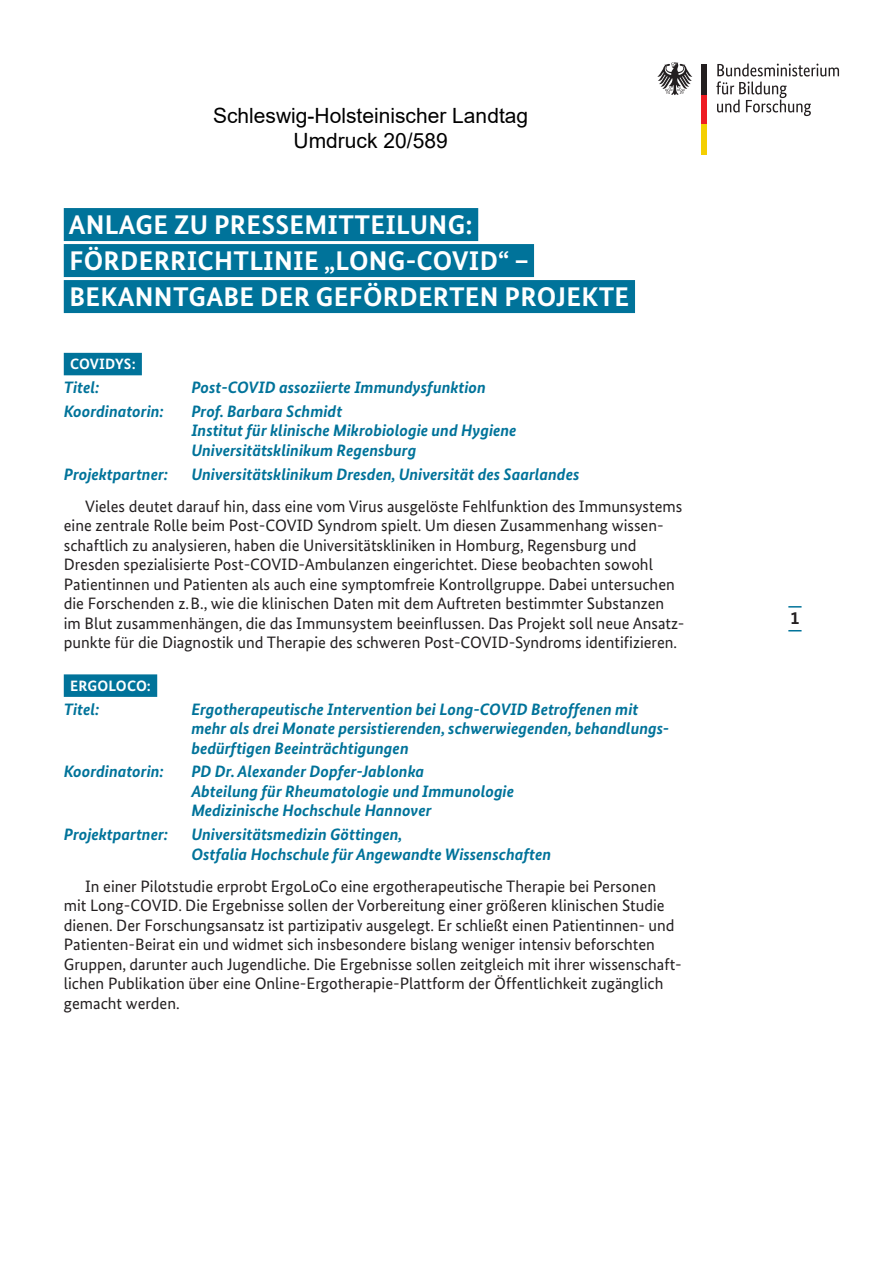
<style>
.page{position:relative;width:893px;height:1263px;background:#fff}
.page>*{position:absolute;margin:0;border:0;box-sizing:border-box;transform-origin:0 0}
.t1{font:700 27px/36px "Bundes Sans";letter-spacing:.01em;color:#fff}
.t2{font:21px/25.2px "Arial";color:#000;text-align:center}
.t3{font:700 18px "Bundes Sans";color:#231f20}
.t4{font:16.5px/19.5px "Bundes Sans";color:#231f20}
.t5{font:italic 700 16.5px/19.5px "Bundes Sans";color:#00739a}
.t6{font:700 15px "Bundes Sans";letter-spacing:.005em;color:#fff}
</style>
<div class="page">
<div style="left:701px;top:124px;width:6px;height:30px;background:#f4cf02"></div>
<div style="left:701px;top:94px;width:6px;height:30px;background:#ee1d23"></div>
<div style="left:701px;top:64px;width:6px;height:30px;background:#231f20"></div>
<svg style="left:657px;top:62px;width:35px;height:33px"></svg>
<svg style="left:716px;top:64px;width:123px;height:52px"></svg>
<div style="left:64px;top:208px;width:414px;height:33px;background:#00739a"></div>
<div style="left:64px;top:244px;width:470px;height:33px;background:#00739a"></div>
<div style="left:64px;top:280px;width:571px;height:33px;background:#00739a"></div>
<div style="left:64px;top:353px;width:78px;height:22px;background:#00739a"></div>
<div style="left:64px;top:674px;width:93px;height:23px;background:#00739a"></div>
<svg style="left:788px;top:606px;width:13px;height:2px"></svg>
<svg style="left:788px;top:630px;width:13px;height:1px"></svg>
<p class="t2" style="left:213px;top:103px;width:317px">Schleswig-Holsteinischer Landtag<br>Umdruck 20/589</p>
<h1 class="t1" style="left:69px;top:206px;width:562px">ANLAGE ZU PRESSEMITTEILUNG:<br>FÖRDERRICHTLINIE „LONG-COVID“ –<br>BEKANNTGABE DER GEFÖRDERTEN PROJEKTE</h1>
<p class="t6" style="left:70px;top:355px;width:67px">COVIDYS:</p>
<p class="t5" style="left:64px;top:378px;width:37px">Titel:</p>
<p class="t5" style="left:191px;top:378px;width:296px">Post-COVID assoziierte Immundysfunktion</p>
<p class="t5" style="left:64px;top:401px;width:102px">Koordinatorin:</p>
<p class="t5" style="left:191px;top:401px;width:327px">Prof. Barbara Schmidt<br>Institut für klinische Mikrobiologie und Hygiene<br>Universitätsklinikum Regensburg</p>
<p class="t5" style="left:64px;top:464px;width:106px">Projektpartner:</p>
<p class="t5" style="left:191px;top:464px;width:390px">Universitätsklinikum Dresden, Universität des Saarlandes</p>
<p class="t4" style="left:64px;top:496px;width:622px;text-indent:21px">Vieles deutet darauf hin, dass eine vom Virus ausgelöste Fehlfunktion des Immunsystems eine zentrale Rolle beim Post-COVID Syndrom spielt. Um diesen Zusammenhang wissen&shy;schaftlich zu analysieren, haben die Universitätskliniken in Homburg, Regensburg und Dresden spezialisierte Post-COVID-Ambulanzen eingerichtet. Diese beobachten sowohl Patientinnen und Patienten als auch eine symptomfreie Kontrollgruppe. Dabei untersuchen die Forschenden z.B., wie die klinischen Daten mit dem Auftreten bestimmter Substanzen im Blut zusammenhängen, die das Immunsystem beeinflussen. Das Projekt soll neue Ansatz&shy;punkte für die Diagnostik und Therapie des schweren Post-COVID-Syndroms identifizieren.</p>
<p class="t6" style="left:70px;top:677px;width:82px">ERGOLOCO:</p>
<p class="t5" style="left:64px;top:699px;width:37px">Titel:</p>
<p class="t5" style="left:191px;top:699px;width:478px">Ergotherapeutische Intervention bei Long-COVID Betroffenen mit mehr als drei Monate persistierenden, schwerwiegenden, behandlungs&shy;bedürftigen Beeinträchtigungen</p>
<p class="t5" style="left:64px;top:762px;width:102px">Koordinatorin:</p>
<p class="t5" style="left:191px;top:762px;width:324px">PD Dr. Alexander Dopfer-Jablonka<br>Abteilung für Rheumatologie und Immunologie<br>Medizinische Hochschule Hannover</p>
<p class="t5" style="left:64px;top:825px;width:106px">Projektpartner:</p>
<p class="t5" style="left:191px;top:825px;width:361px">Universitätsmedizin Göttingen,<br>Ostfalia Hochschule für Angewandte Wissenschaften</p>
<p class="t4" style="left:64px;top:876px;width:620px;text-indent:21px">In einer Pilotstudie erprobt ErgoLoCo eine ergotherapeutische Therapie bei Personen mit Long-COVID. Die Ergebnisse sollen der Vorbereitung einer größeren klinischen Studie dienen. Der Forschungsansatz ist partizipativ ausgelegt. Er schließt einen Patientinnen- und Patienten-Beirat ein und widmet sich insbesondere bislang weniger intensiv beforschten Gruppen, darunter auch Jugendliche. Die Ergebnisse sollen zeitgleich mit ihrer wissenschaft&shy;lichen Publikation über eine Online-Ergotherapie-Plattform der Öffentlichkeit zugänglich gemacht werden.</p>
<p class="t3" style="left:790px;top:607px;width:10px">1</p>
</div>
